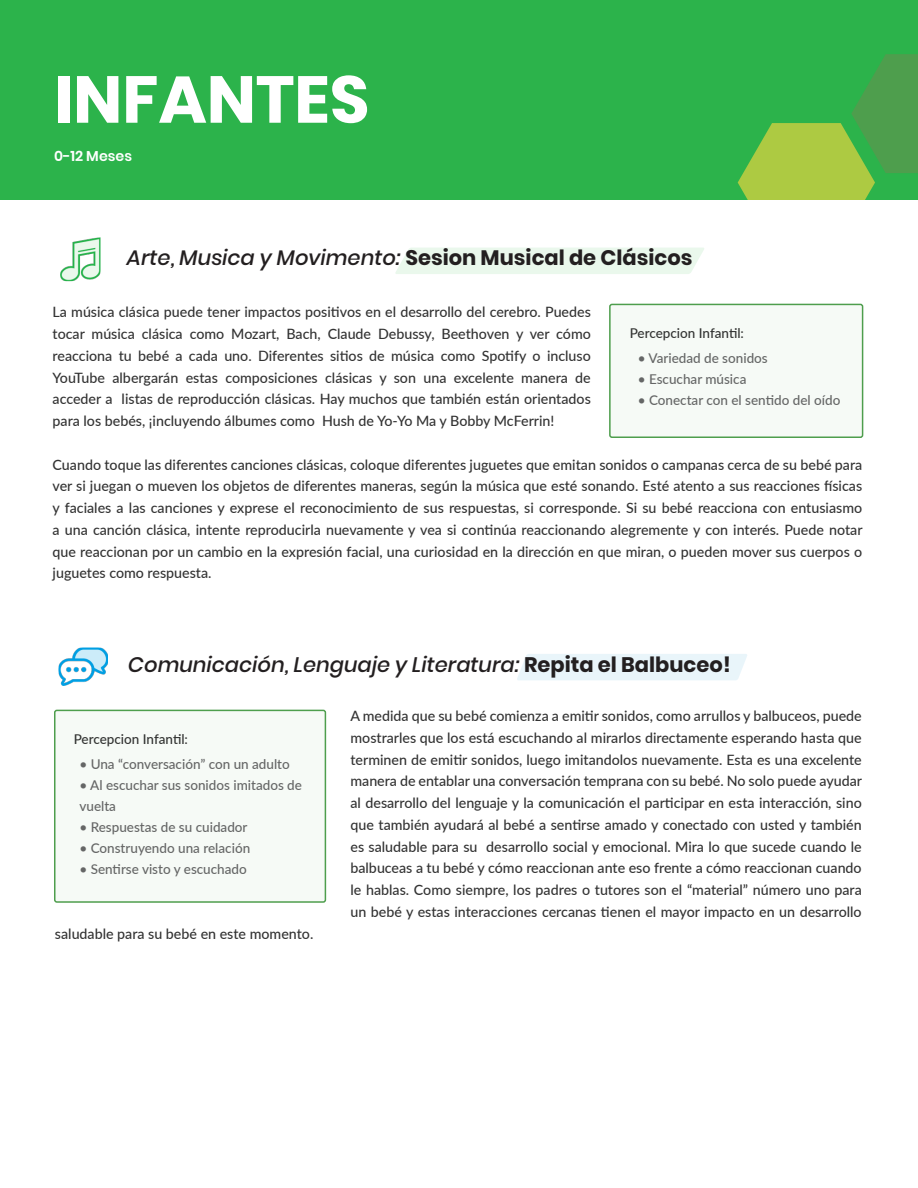
<style>
.page{position:relative;width:918px;height:1188px;background:#fff}
.page>*{position:absolute;margin:0;border:0;box-sizing:border-box;transform-origin:0 0}
.t1{font:700 66px "Poppins";color:#fff}
.t2{font:italic 500 21px "Poppins";color:#231f20}
.t3{font:700 21px "Poppins";color:#231f20}
.t4{font:500 14.25px/21.8px "Lato";color:#333;text-align:justify}
.t5{font:600 14.25px "Poppins";color:#fff}
.t6{font:500 13.5px/21px "Lato";color:#656666}
.t7{font:500 13.5px "Lato";color:#323332}
.s1{font-weight:500;font-style:italic}
.s2{font-weight:700;font-style:normal}
</style>
<div class="page">
<div style="left:517px;top:654px;width:230px;height:26px;background:#e9f5fa"></div>
<div style="left:0;top:0;width:918px;height:200px;background:#2cb34b"></div>
<img style="left:58px;top:648px;width:50px;height:38px">
<div style="left:55px;top:711px;width:270px;height:191px;background:#f6faf6;border-radius:2px"></div>
<svg style="left:738px;top:54px;width:180px;height:146px"></svg>
<img style="left:60px;top:237px;width:41px;height:44px">
<div style="left:395px;top:248px;width:309px;height:26px;background:#eaf8ec"></div>
<div style="left:610px;top:304px;width:253px;height:133px;background:#f6faf6;border-radius:2px"></div>
<h1 class="t1" style="left:54px;top:61px;width:317px">INFANTES</h1>
<p class="t5" style="left:54px;top:148px;width:80px">0-12 Meses</p>
<h2 class="t3" style="left:127px;top:245px;width:567px"><span class="s1">Arte, Musica y Movimento:</span> Sesion Musical de Clásicos</h2>
<p class="t4" style="left:53px;top:301px;width:540px">La música clásica puede tener impactos positivos en el desarrollo del cerebro. Puedes tocar música clásica como Mozart, Bach, Claude Debussy, Beethoven y ver cómo reacciona tu bebé a cada uno. Diferentes sitios de música como Spotify o incluso YouTube albergarán estas composiciones clásicas y son una excelente manera de acceder a listas de reproducción clásicas. Hay muchos que también están orientados para los bebés, ¡incluyendo álbumes como Hush de Yo-Yo Ma y Bobby McFerrin!</p>
<p class="t4" style="left:53px;top:453px;width:811px">Cuando toque las diferentes canciones clásicas, coloque diferentes juguetes que emitan sonidos o campanas cerca de su bebé para ver si juegan o mueven los objetos de diferentes maneras, según la música que esté sonando. Esté atento a sus reacciones físicas y faciales a las canciones y exprese el reconocimiento de sus respuestas, si corresponde. Si su bebé reacciona con entusiasmo a una canción clásica, intente reproducirla nuevamente y vea si continúa reaccionando alegremente y con interés. Puede notar que reaccionan por un cambio en la expresión facial, una curiosidad en la dirección en que miran, o pueden mover sus cuerpos o juguetes como respuesta.</p>
<p class="t7" style="left:630px;top:323px;width:116px">Percepcion Infantil:</p>
<p class="t6" style="left:638px;top:347px;width:131px">• Variedad de sonidos</p>
<p class="t6" style="left:638px;top:368px;width:110px">• Escuchar música</p>
<p class="t6" style="left:638px;top:389px;width:204px">• Conectar con el sentido del oído</p>
<h2 class="t2" style="left:128px;top:653px;width:604px">Comunicación, Lenguaje y Literatura: <span class="s2">Repita el Balbuceo!</span></h2>
<p class="t7" style="left:74px;top:729px;width:116px">Percepcion Infantil:</p>
<p class="t6" style="left:79px;top:753px;width:212px">• Una “conversación” con un adulto</p>
<p class="t6" style="left:79px;top:774px;width:224px">• Al escuchar sus sonidos imitados de vuelta</p>
<p class="t6" style="left:79px;top:816px;width:170px">• Respuestas de su cuidador</p>
<p class="t6" style="left:79px;top:837px;width:172px">• Construyendo una relación</p>
<p class="t6" style="left:79px;top:858px;width:169px">• Sentirse visto y escuchado</p>
<p class="t4" style="left:55px;top:922px;width:260px">saludable para su bebé en este momento.</p>
<p class="t4" style="left:350px;top:704px;width:513px">A medida que su bebé comienza a emitir sonidos, como arrullos y balbuceos, puede mostrarles que los está escuchando al mirarlos directamente esperando hasta que terminen de emitir sonidos, luego imitandolos nuevamente. Esta es una excelente manera de entablar una conversación temprana con su bebé. No solo puede ayudar al desarrollo del lenguaje y la comunicación el participar en esta interacción, sino que también ayudará al bebé a sentirse amado y conectado con usted y también es saludable para su desarrollo social y emocional. Mira lo que sucede cuando le balbuceas a tu bebé y cómo reaccionan ante eso frente a cómo reaccionan cuando le hablas. Como siempre, los padres o tutores son el “material” número uno para un bebé y estas interacciones cercanas tienen el mayor impacto en un desarrollo</p>
</div>
